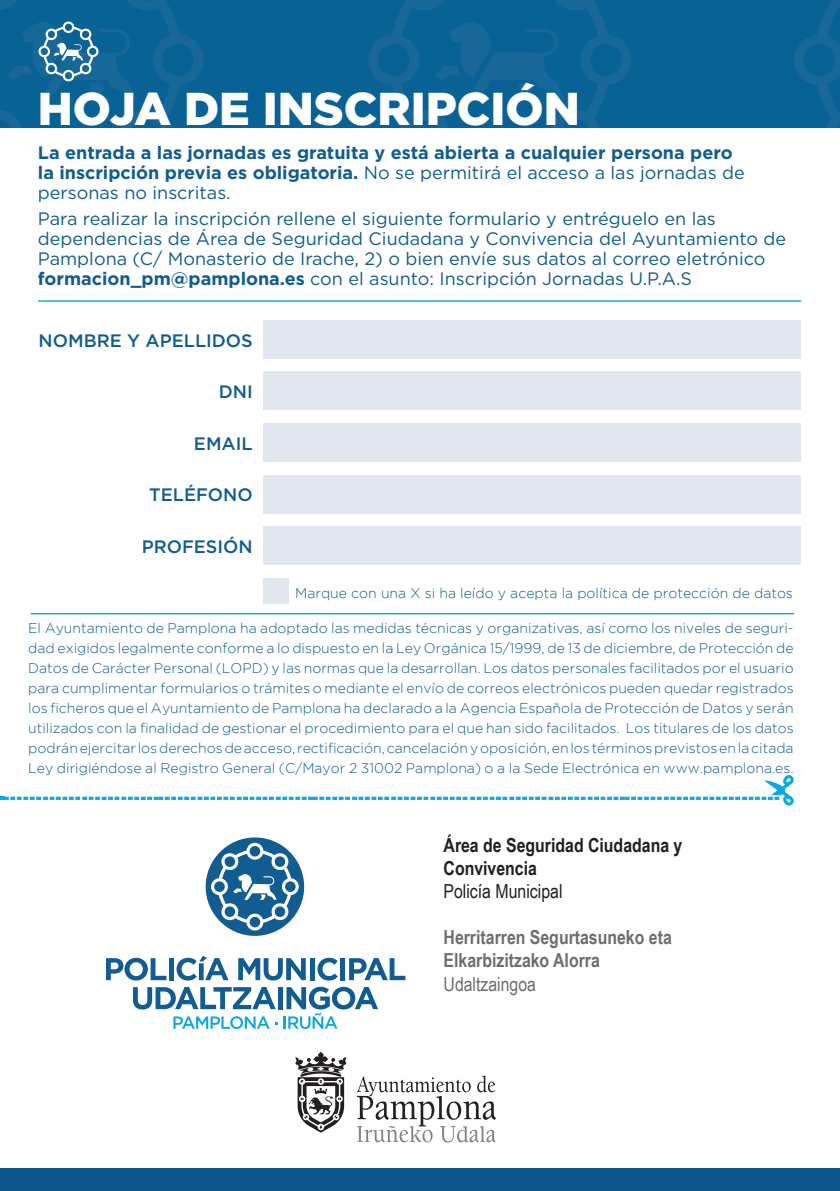
<style>
.page{position:relative;width:840px;height:1191px;background:#fff}
.page>*{position:absolute;margin:0;border:0;box-sizing:border-box;transform-origin:0 0}
.t1{font:900 46px "Gotham";color:#fff}
.t2{font:700 19.4px/23.2px "Arial Narrow";color:#6c6d70}
.t3{font:700 19.4px/23.2px "Arial Narrow";color:#231f20}
.t4{font:19.4px "Arial Narrow";color:#231f20}
.t5{font:19.4px "Arial Narrow";color:#6c6d70}
.t6{font:18px/20px "Gotham";color:#115c90}
.t7{font:700 18px/20px "Gotham";color:#115c90}
.t8{font:500 18px "Gotham";color:#115c90}
.t9{font:300 14px/20px "Gotham";color:#115c90;text-align:justify}
.s1{font-weight:400}
.s2{font-weight:700}
</style>
<div class="page">
<div style="left:0;top:1168px;width:839px;height:23px;background:#0c578b"></div>
<div style="left:0;top:0;width:839px;height:128px;background:#096296"></div>
<svg style="left:369px;top:0;width:261px;height:128px"></svg>
<svg style="left:794px;top:0;width:45px;height:128px"></svg>
<svg style="left:0;top:0;width:203px;height:128px"></svg>
<svg style="left:356px;top:1075px;width:139px;height:67px"></svg>
<svg style="left:295px;top:1051px;width:51px;height:81px"></svg>
<svg style="left:106px;top:957px;width:60px;height:23px"></svg>
<hr style="left:169px;top:958px;width:4px;height:22px;background:#115c90">
<svg style="left:176px;top:956px;width:52px;height:24px"></svg>
<svg style="left:238px;top:958px;width:67px;height:22px"></svg>
<div style="left:309px;top:958px;width:5px;height:22px;background:#115c90"></div>
<svg style="left:317px;top:957px;width:20px;height:23px"></svg>
<div style="left:340px;top:958px;width:5px;height:22px;background:#115c90"></div>
<svg style="left:349px;top:958px;width:56px;height:22px"></svg>
<svg style="left:133px;top:987px;width:142px;height:22px"></svg>
<div style="left:277px;top:987px;width:5px;height:22px;background:#115c90"></div>
<svg style="left:173px;top:1016px;width:96px;height:13px"></svg>
<svg style="left:283px;top:986px;width:95px;height:43px"></svg>
<svg style="left:205px;top:837px;width:99px;height:99px"></svg>
<div style="left:263px;top:320px;width:537px;height:38px;background:#e2e6ef"></div>
<div style="left:263px;top:371px;width:537px;height:39px;background:#e2e6ef"></div>
<div style="left:263px;top:423px;width:537px;height:38px;background:#e2e6ef"></div>
<div style="left:263px;top:475px;width:537px;height:38px;background:#e2e6ef"></div>
<div style="left:263px;top:526px;width:537px;height:39px;background:#e2e6ef"></div>
<hr style="left:38px;top:300px;width:762px;height:2px;background:#0ba8e1">
<hr style="left:31px;top:613px;width:762px;height:1px;background:#0ba8e1">
<svg style="left:0;top:775px;width:793px;height:31px"></svg>
<div style="left:263px;top:579px;width:26px;height:25px;background:#e2e6ef"></div>
<h1 class="t1" style="left:38px;top:77px;width:543px">HOJA DE INSCRIPCIÓN</h1>
<p class="t7" style="left:38px;top:142px;width:708px">La entrada a las jornadas es gratuita y está abierta a cualquier persona pero la inscripción previa es obligatoria. <span class="s1">No se permitirá el acceso a las jornadas de personas no inscritas.</span></p>
<p class="t6" style="left:38px;top:208px;width:749px">Para realizar la inscripción rellene el siguiente formulario y entréguelo en las dependencias de Área de Seguridad Ciudadana y Convivencia del Ayuntamiento de Pamplona (C/ Monasterio de Irache, 2) o bien envíe sus datos al correo eletrónico <span class="s2">formacion_pm@pamplona.es</span> con el asunto: Inscripción Jornadas U.P.A.S</p>
<p class="t8" style="left:38px;top:330px;width:216px">NOMBRE Y APELLIDOS</p>
<p class="t8" style="left:218px;top:382px;width:36px">DNI</p>
<p class="t8" style="left:194px;top:433px;width:60px">EMAIL</p>
<p class="t8" style="left:149px;top:485px;width:105px">TELÉFONO</p>
<p class="t8" style="left:142px;top:536px;width:112px">PROFESIÓN</p>
<p class="t9" style="left:295px;top:582px;width:499px">Marque con una X si ha leído y acepta la política de protección de datos</p>
<p class="t9" style="left:28px;top:617px;width:766px">El Ayuntamiento de Pamplona ha adoptado las medidas técnicas y organizativas, así como los niveles de seguri&shy;dad exigidos legalmente conforme a lo dispuesto en la Ley Orgánica 15/1999, de 13 de diciembre, de Protección de Datos de Carácter Personal (LOPD) y las normas que la desarrollan. Los datos personales facilitados por el usuario para cumplimentar formularios o trámites o mediante el envío de correos electrónicos pueden quedar registrados los ficheros que el Ayuntamiento de Pamplona ha declarado a la Agencia Española de Protección de Datos y serán utilizados con la finalidad de gestionar el procedimiento para el que han sido facilitados. Los titulares de los datos podrán ejercitar los derechos de acceso, rectificación, cancelación y oposición, en los términos previstos en la citada Ley dirigiéndose al Registro General (C/Mayor 2 31002 Pamplona) o a la Sede Electrónica en www.pamplona.es.</p>
<h2 class="t3" style="left:443px;top:832px;width:240px">Área de Seguridad Ciudadana y<br>Convivencia</h2>
<h2 class="t4" style="left:443px;top:877px;width:120px">Policía Municipal</h2>
<h2 class="t2" style="left:443px;top:925px;width:230px">Herritarren Segurtasuneko eta<br>Elkarbizitzako Alorra</h2>
<h2 class="t5" style="left:443px;top:969px;width:94px">Udaltzaingoa</h2>
</div>
